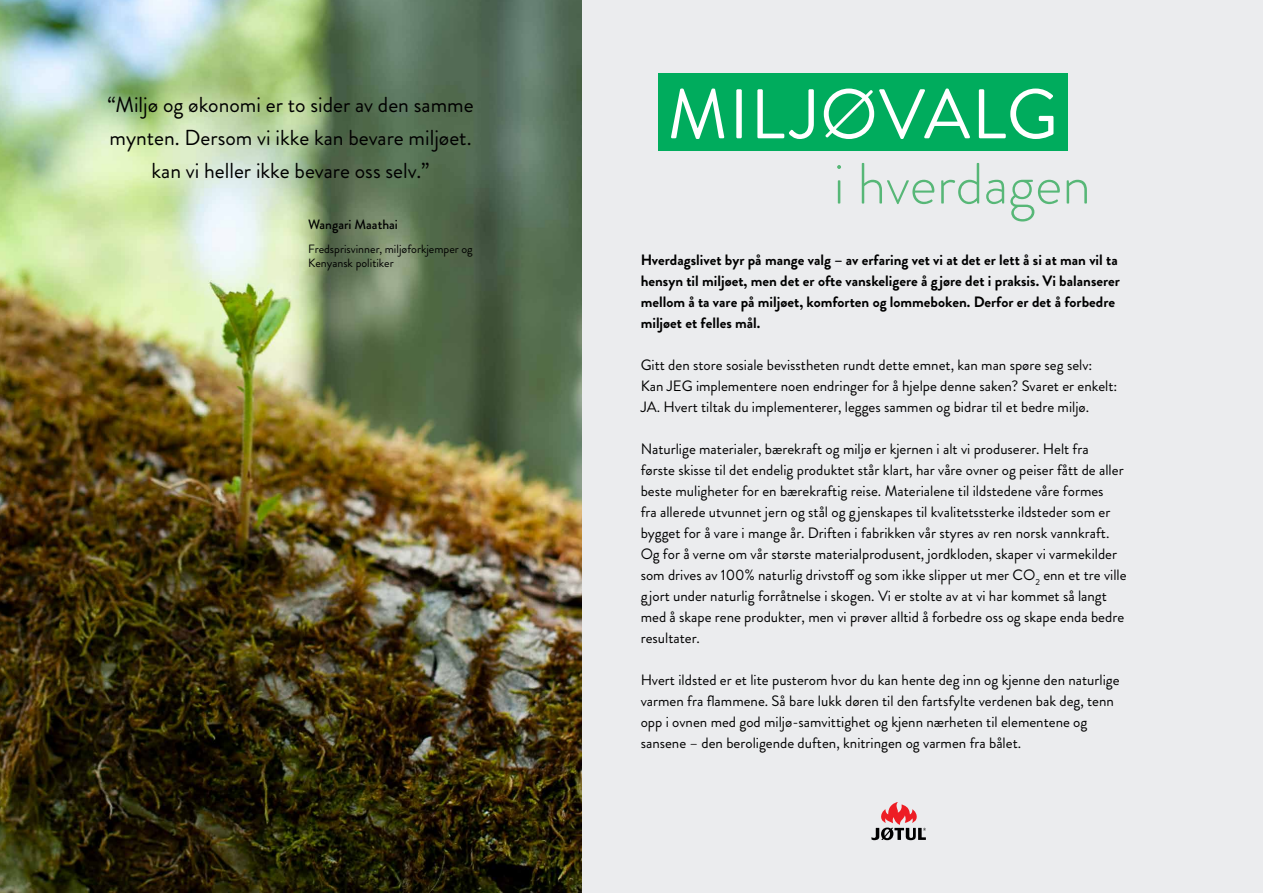
<style>
.page{position:relative;width:1263px;height:893px;background:#fff}
.page>*{position:absolute;margin:0;border:0;box-sizing:border-box;transform-origin:0 0}
.t1{font:70.05px "Brandon Grotesque";letter-spacing:.02em;color:#fff}
.t2{font:300 58.05px "Brandon Grotesque";color:#57b777}
.t3{font:21.75px/33px "Brandon Grotesque";color:#000;text-align:center}
.t4{font:15px/21px "Brandon Grotesque";color:#000}
.t5{font:700 15px/21px "Brandon Grotesque";color:#000}
.t6{font:500 13.5px "Brandon Grotesque";color:#000}
.t7{font:12px/14.4px "Brandon Grotesque";color:#000}
</style>
<div class="page">
<div style="left:581px;top:0;width:682px;height:893px;background:#ebecee"></div>
<svg style="left:871px;top:802px;width:55px;height:38px"></svg>
<div style="left:658px;top:73px;width:409px;height:78px;background:#00ac5d"></div>
<img style="left:0;top:0;width:581px;height:893px">
<h3 class="t3" style="left:108px;top:89px;width:368px">“Miljø og økonomi er to sider av den samme mynten. Dersom vi ikke kan bevare miljøet. kan vi heller ikke bevare oss selv.”</h3>
<p class="t6" style="left:308px;top:215px;width:91px">Wangari Maathai</p>
<p class="t7" style="left:308px;top:242px;width:166px">Fredsprisvinner, miljøforkjemper og<br>Kenyansk politiker</p>
<h1 class="t1" style="left:667px;top:66px;width:392px">MILJØVALG</h1>
<h2 class="t2" style="left:833px;top:144px;width:259px">i hverdagen</h2>
<p class="t5" style="left:641px;top:249px;width:481px">Hverdagslivet byr på mange valg – av erfaring vet vi at det er lett å si at man vil ta hensyn til miljøet, men det er ofte vanskeligere å g jøre det i praksis. Vi balanserer mellom å ta vare på miljøet, komforten og lommeboken. Derfor er det å forbedre miljøet et felles mål.</p>
<p class="t4" style="left:641px;top:354px;width:478px">Gitt den store sosiale bevisstheten rundt dette emnet, kan man spøre seg selv:<br>Kan JEG implementere noen endringer for å hjelpe denne saken? Svaret er enkelt:<br>JA. Hvert tiltak du implementerer, legges sammen og bidrar til et bedre miljø.</p>
<p class="t4" style="left:641px;top:438px;width:487px">Naturlige materialer, bærekraft og miljø er kjernen i alt vi produserer. Helt fra første skisse til det endelig produktet står klart, har våre ovner og peiser fått de aller beste muligheter for en bærekraftig reise. Materialene til ildstedene våre formes<br>fra allerede utvunnet jern og stål og gjenskapes til kvalitetssterke ildsteder som er bygget for å vare i mange år. Driften i fabrikken vår styres av ren norsk vannkraft.<br>Og for å verne om vår største materialprodusent, jordkloden, skaper vi varmekilder som drives av 100% naturlig drivstoff og som ikke slipper ut mer CO<sub>2</sub> enn et tre ville gjort under naturlig forråtnelse i skogen. Vi er stolte av at vi har kommet så langt med å skape rene produkter, men vi prøver alltid å forbedre oss og skape enda bedre resultater.</p>
<p class="t4" style="left:641px;top:669px;width:480px">Hvert ildsted er et lite pusterom hvor du kan hente deg inn og kjenne den naturlige varmen fra flammene. Så bare lukk døren til den fartsfylte verdenen bak deg, tenn opp i ovnen med god miljø-samvittighet og kjenn nærheten til elementene og sansene – den beroligende duften, knitringen og varmen fra bålet.</p>
</div>
